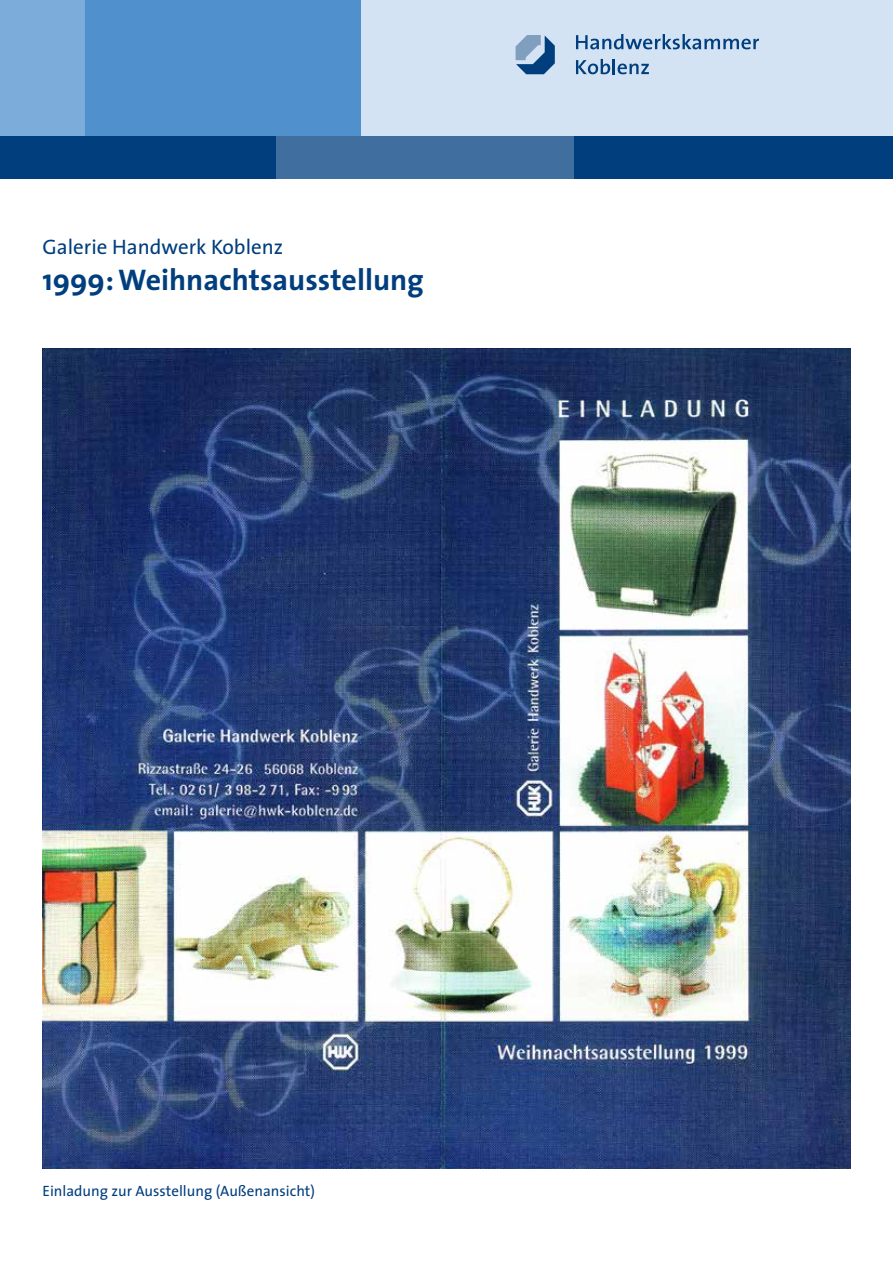
<style>
.page{position:relative;width:893px;height:1263px;background:#fff}
.page>*{position:absolute;margin:0;border:0;box-sizing:border-box;transform-origin:0 0}
.t1{font:700 30px "The Sans";color:#003e7e}
.t2{font:21px "The Sans";color:#003e7e}
.t3{font:15px "The Sans";color:#003e7e}
</style>
<div class="page">
<div style="left:0;top:0;width:85px;height:136px;background:#7cacda"></div>
<div style="left:85px;top:0;width:340px;height:136px;background:#5091cd"></div>
<div style="left:574px;top:136px;width:319px;height:43px;background:#003e7e"></div>
<div style="left:0;top:136px;width:276px;height:43px;background:#003e7e"></div>
<div style="left:276px;top:136px;width:298px;height:43px;background:#406e9e"></div>
<div style="left:361px;top:0;width:532px;height:136px;background:#d3e3f3"></div>
<svg style="left:576px;top:34px;width:183px;height:15px"></svg>
<svg style="left:576px;top:59px;width:73px;height:15px"></svg>
<svg style="left:516px;top:35px;width:39px;height:39px"></svg>
<img style="left:43px;top:349px;width:807px;height:819px">
<h2 class="t2" style="left:43px;top:233px;width:242px">Galerie Handwerk Koblenz</h2>
<h1 class="t1" style="left:43px;top:261px;width:383px">1999: Weihnachtsausstellung</h1>
<p class="t3" style="left:43px;top:1181px;width:274px">Einladung zur Ausstellung (Außenansicht)</p>
</div>
